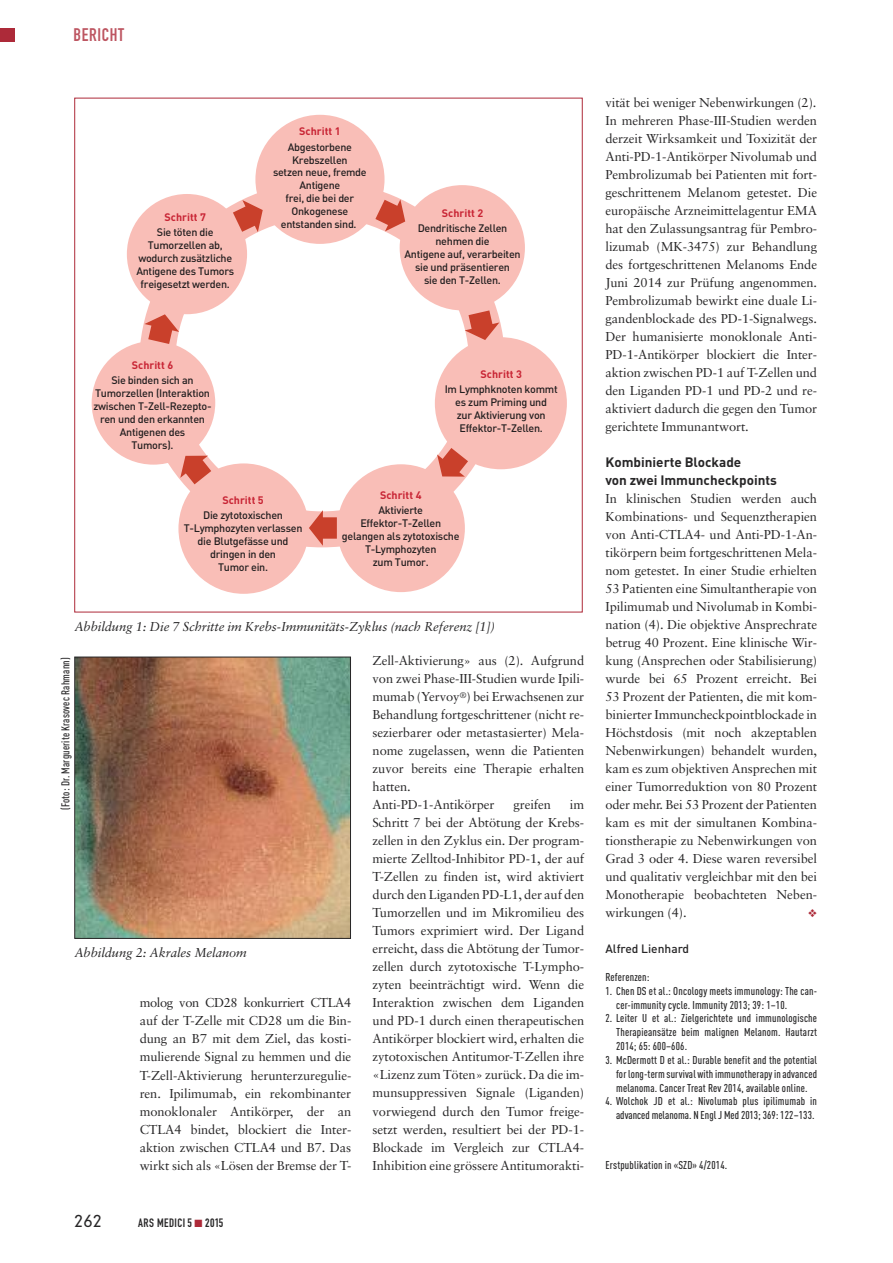
<style>
.page{position:relative;width:893px;height:1263px;background:#fff}
.page>*{position:absolute;margin:0;border:0;box-sizing:border-box;transform-origin:0 0}
.t1{font:18px "DIN Engschrift";letter-spacing:.035em;color:#bd5561}
.t2{font:300 16.5px "DIN Neuzeit Grotesk";color:#272627}
.t3{font:700 13.5px/18px "DIN";color:#272627}
.t4{font:12.9px/18px "Sabon";letter-spacing:-.005em;color:#272627;text-align:justify}
.t5{font:italic 12.9px "Sabon";letter-spacing:-.005em;color:#272627}
.t6{font:12px "DIN Engschrift";letter-spacing:.035em;color:#272627}
.t7{font:500 12px "DIN";color:#272627}
.t8{font:500 11.25px/13.8px "DIN Cond";letter-spacing:.015em;color:#272627;text-align:justify}
.t9{font:500 10.8px/12.9px "DIN";letter-spacing:-.025em;color:#231f20;text-align:center}
.t10{font:700 10.8px "DIN";color:#c82434}
.t11{font:500 10.65px/12.9px "DIN";letter-spacing:-.025em;color:#231f20;text-align:center}
.s1{color:#ad2a39}
</style>
<div class="page">
<div style="left:0;top:28px;width:15px;height:14px;background:#ad2a39"></div>
<div style="left:255px;top:115px;width:130px;height:129px;background:#f9beb7;border-radius:50%"></div>
<div style="left:400px;top:185px;width:125px;height:125px;background:#f9beb7;border-radius:50%"></div>
<div style="left:435px;top:337px;width:132px;height:132px;background:#f9beb7;border-radius:50%"></div>
<div style="left:337px;top:464px;width:128px;height:128px;background:#f9beb7;border-radius:50%"></div>
<div style="left:178px;top:463px;width:131px;height:131px;background:#f9beb7;border-radius:50%"></div>
<div style="left:92px;top:341px;width:123px;height:124px;background:#f9beb7;border-radius:50%"></div>
<div style="left:127px;top:194px;width:120px;height:120px;background:#f9beb7;border-radius:50%"></div>
<svg style="left:375px;top:199px;width:30px;height:32px"></svg>
<svg style="left:465px;top:310px;width:34px;height:30px"></svg>
<svg style="left:437px;top:448px;width:31px;height:29px"></svg>
<svg style="left:309px;top:510px;width:28px;height:36px"></svg>
<svg style="left:180px;top:456px;width:31px;height:28px"></svg>
<svg style="left:144px;top:314px;width:35px;height:30px"></svg>
<svg style="left:233px;top:200px;width:30px;height:32px"></svg>
<img style="left:76px;top:659px;width:273px;height:278px">
<div style="left:74px;top:657px;width:277px;height:282px;border:1px solid #272627"></div>
<h1 class="t1" style="left:73px;top:28px;width:52px">BERICHT</h1>
<p class="t10" style="left:165px;top:211px;width:43px">Schritt 7</p>
<p class="t9" style="left:136px;top:226px;width:99px">Sie töten die<br>Tumorzellen ab, wodurch zusätzliche<br>Antigene des Tumors freigesetzt werden.</p>
<p class="t10" style="left:132px;top:359px;width:43px">Schritt 6</p>
<p class="t9" style="left:93px;top:374px;width:120px">Sie binden sich an<br>Tumorzellen (Interaktion zwischen T-Zell-Rezepto&shy;ren und den erkannten<br>Antigenen des<br>Tumors).</p>
<p class="t10" style="left:299px;top:125px;width:43px">Schritt 1</p>
<p class="t11" style="left:273px;top:141px;width:95px">Abgestorbene<br>Krebszellen<br>setzen neue, fremde<br>Antigene<br>frei, die bei der<br>Onkogenese entstanden sind.</p>
<p class="t10" style="left:442px;top:207px;width:43px">Schritt 2</p>
<p class="t9" style="left:404px;top:222px;width:118px">Dendritische Zellen nehmen die<br>Antigene auf, verarbeiten sie und präsentieren<br>sie den T-Zellen.</p>
<p class="t10" style="left:480px;top:368px;width:43px">Schritt 3</p>
<p class="t9" style="left:445px;top:383px;width:115px">Im Lymphknoten kommt es zum Priming und<br>zur Aktivierung von<br>Effektor-T-Zellen.</p>
<p class="t10" style="left:222px;top:493px;width:43px">Schritt 5</p>
<p class="t9" style="left:184px;top:509px;width:120px">Die zytotoxischen<br>T-Lymphozyten verlassen die Blutgefässe und dringen in den<br>Tumor ein.</p>
<p class="t10" style="left:380px;top:488px;width:43px">Schritt 4</p>
<p class="t9" style="left:342px;top:504px;width:119px">Aktivierte<br>Effektor-T-Zellen gelangen als zytotoxische<br>T-Lymphozyten<br>zum Tumor.</p>
<p class="t5" style="left:74px;top:621px;width:422px">Abbildung 1: Die 7 Schritte im Krebs-Immunitäts-Zyklus (nach Referenz [1])</p>
<p class="t8" style="left:60px;top:810px;width:154px;rotate:-90deg">(Foto: Dr. Marguerite Krasovec Rahmann)</p>
<p class="t5" style="left:74px;top:947px;width:174px">Abbildung 2: Akrales Melanom</p>
<p class="t4" style="left:140px;top:995px;width:213px">molog von CD28 konkurriert CTLA4 auf der T-Zelle mit CD28 um die Bin&shy;dung an B7 mit dem Ziel, das kosti&shy;mulierende Signal zu hemmen und die T-Zell-Aktivierung herunterzuregulie&shy;ren. Ipilimumab, ein rekombinanter monoklonaler Antikörper, der an CTLA4 bindet, blockiert die Inter&shy;aktion zwischen CTLA4 und B7. Das wirkt sich als «Lösen der Bremse der T-</p>
<p class="t2" style="left:74px;top:1214px;width:29px">262</p>
<p class="t6" style="left:138px;top:1218px;width:87px">ARS MEDICI5 <span class="s1">■</span> 2015</p>
<p class="t4" style="left:373px;top:653px;width:213px;text-align:left">Zell-Aktivierung» aus (2). Aufgrund von zwei Phase-III-Studien wurde Ipili&shy;mumab (Yervoy<sup>®</sup>) bei Erwachsenen zur Behandlung fortgeschrittener (nicht re&shy;sezierbarer oder metastasierter) Mela&shy;nome zugelassen, wenn die Patienten zuvor bereits eine Therapie erhalten hatten.<br>Anti-PD-1-Antikörper</p>
<p class="t4" style="left:513px;top:797px;width:39px">greifen</p>
<p class="t4" style="left:373px;top:797px;width:213px;text-indent:197px">im Schritt 7 bei der Abtötung der Krebs&shy;zellen in den Zyklus ein. Der program&shy;mierte Zelltod-Inhibitor PD-1, der auf T-Zellen zu finden ist, wird aktiviert durch den Liganden PD-L1, der auf den Tumorzellen und im Mikromilieu des Tumors exprimiert wird. Der Ligand erreicht, dass die Abtötung der Tumor&shy;zellen durch zytotoxische T-Lympho&shy;zyten beeinträchtigt wird. Wenn die Interaktion zwischen dem Liganden und PD-1 durch einen therapeutischen Antikörper blockiert wird, erhalten die zytotoxischen Antitumor-T-Zellen ihre «Lizenz zum Töten» zurück. Da die im&shy;munsuppressiven Signale (Liganden) vorwiegend durch den Tumor freige&shy;setzt werden, resultiert bei der PD-1- Blockade im Vergleich zur CTLA4- Inhibition eine grössere Antitumorakti-</p>
<p class="t4" style="left:605px;top:95px;width:213px">vität bei weniger Nebenwirkungen (2).<br>In mehreren Phase-III-Studien werden derzeit Wirksamkeit und Toxizität der Anti-PD-1-Antikörper Nivolumab und Pembrolizumab bei Patienten mit fort&shy;geschrittenem Melanom getestet. Die europäische Arzneimittelagentur EMA hat den Zulassungsantrag für Pembro&shy;lizumab (MK-3475) zur Behandlung des fortgeschrittenen Melanoms Ende Juni 2014 zur Prüfung angenommen.<br>Pembrolizumab bewirkt eine duale Li&shy;gandenblockade des PD-1-Signalwegs.<br>Der humanisierte monoklonale Anti-PD-1-Antikörper blockiert die Inter&shy;aktion zwischen PD-1 auf T-Zellen und den Liganden PD-1 und PD-2 und re&shy;aktiviert dadurch die gegen den Tumor gerichtete Immunantwort.</p>
<p class="t3" style="left:605px;top:454px;width:173px">Kombinierte Blockade<br>von zwei Immuncheckpoints</p>
<p class="t4" style="left:605px;top:491px;width:213px">In klinischen Studien werden auch Kombinations- und Sequenztherapien von Anti-CTLA4- und Anti-PD-1-An&shy;tikörpern beim fortgeschrittenen Mela&shy;nom getestet. In einer Studie erhielten 53 Patienten eine Simultantherapie von Ipilimumab und Nivolumab in Kombi&shy;nation (4). Die objektive Ansprechrate betrug 40 Prozent. Eine klinische Wir&shy;kung (Ansprechen oder Stabilisierung) wurde bei 65 Prozent erreicht. Bei 53 Prozent der Patienten, die mit kom&shy;binierter Immuncheckpointblockade in Höchstdosis (mit noch akzeptablen Nebenwirkungen) behandelt wurden, kam es zum objektiven Ansprechen mit einer Tumorreduktion von 80 Prozent oder mehr. Bei 53 Prozent der Patienten kam es mit der simultanen Kombina&shy;tionstherapie zu Nebenwirkungen von Grad 3 oder 4. Diese waren reversibel und qualitativ vergleichbar mit den bei Monotherapie beobachteten Neben&shy;wirkungen (4).</p>
<p class="t7" style="left:605px;top:942px;width:85px">Alfred Lienhard</p>
<p class="t8" style="left:605px;top:971px;width:46px">Referenzen:</p>
<p class="t8" style="left:616px;top:985px;width:202px;text-indent:-11px">1. Chen DS et al.: Oncology meets immunology: The can&shy;cer-immunity cycle. Immunity 2013; 39: 1–10.</p>
<p class="t8" style="left:616px;top:1013px;width:202px;text-indent:-11px">2. Leiter U et al.: Zielgerichtete und immunologische Therapieansätze beim malignen Melanom. Hautarzt 2014; 65: 600–606.</p>
<p class="t8" style="left:616px;top:1054px;width:202px;text-indent:-11px">3. McDermott D et al.: Durable benefit and the potential for long-termsurvival withimmunotherapyinadvanced melanoma. Cancer Treat Rev 2014, available online.</p>
<p class="t8" style="left:605px;top:1095px;width:213px;text-align:right">4. Wolchok JD et al.: Nivolumab plus ipilimumab in advanced melanoma. N Engl J Med 2013; 369: 122–133.</p>
<p class="t8" style="left:605px;top:1159px;width:123px">Erstpublikation in «SZD» 4/2014.</p>
</div>
